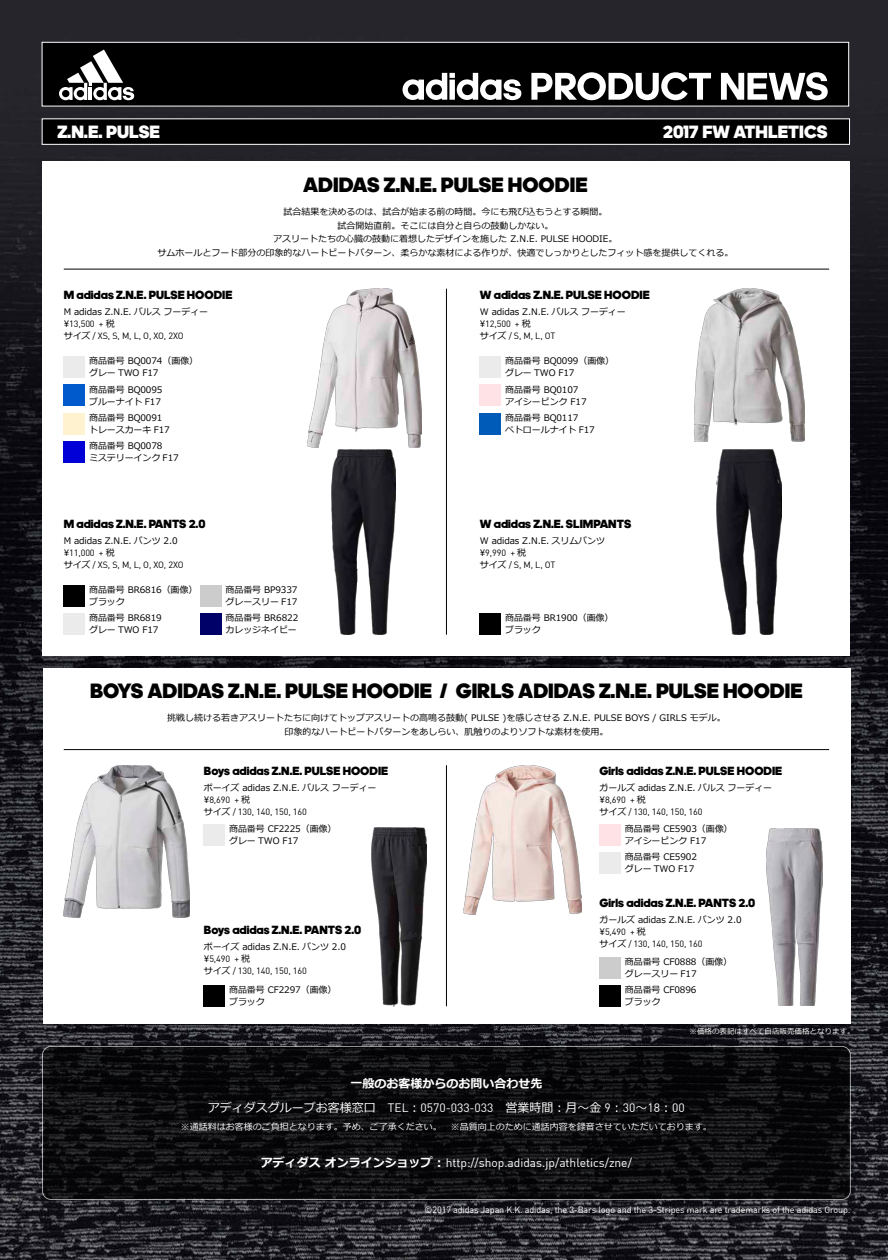
<style>
.page{position:relative;width:888px;height:1260px;background:#fff}
.page>*{position:absolute;margin:0;border:0;box-sizing:border-box;transform-origin:0 0}
.t1{font:900 21px "adineue PROTT";color:#000}
.t2{font:900 18px "adineue PROTT";color:#fff}
.t3{font:900 12px "adineue PROTT";color:#000}
.t4{font:12px/24px "Meiryo";color:#fff;text-align:center}
.t5{font:12px "Adihaus DIN";color:#fff}
.t6{font:9px/12px "Meiryo";letter-spacing:-.01em;color:#000}
.t7{font:9px/12px "Adihaus DIN";letter-spacing:-.01em;color:#000}
.t8{font:9px "Adihaus DIN";letter-spacing:-.01em;color:#fff}
.t9{font:9px "Meiryo";color:#fff}
.t10{font:7.5px "Meiryo";color:#fff}
.s1{font-family:"Meiryo"}
.s2{font-weight:700}
.s3{font-family:"Adihaus DIN"}
.s4{font-family:"Meiryo";font-weight:700}
</style>
<div class="page">
<img style="left:0;top:0;width:888px;height:1260px">
<div style="left:42px;top:119px;width:808px;height:26px;background:#000;border:1px solid #fff"></div>
<div style="left:42px;top:42px;width:807px;height:64px;background:#000;border:1px solid #fff"></div>
<svg style="left:403px;top:73px;width:118px;height:27px"></svg>
<svg style="left:531px;top:72px;width:180px;height:28px"></svg>
<svg style="left:721px;top:72px;width:107px;height:28px"></svg>
<svg style="left:59px;top:50px;width:75px;height:50px"></svg>
<div style="left:43px;top:162px;width:807px;height:494px;background:#fff"></div>
<hr style="left:446px;top:289px;width:1px;height:346px;background:#000">
<img style="left:308px;top:289px;width:113px;height:158px">
<img style="left:331px;top:450px;width:65px;height:185px">
<hr style="left:64px;top:269px;width:765px;height:1px;background:#000">
<div style="left:480px;top:613px;width:21px;height:22px;background:#000"></div>
<img style="left:694px;top:289px;width:111px;height:152px">
<img style="left:716px;top:450px;width:66px;height:185px">
<div style="left:43px;top:668px;width:808px;height:356px;background:#fff"></div>
<hr style="left:64px;top:749px;width:765px;height:1px;background:#000">
<svg style="left:43px;top:1046px;width:807px;height:153px;background:#0e0d10"></svg>
<div style="left:42px;top:1046px;width:809px;height:154px;border:1px solid #fff;border-radius:9px"></div>
<hr style="left:446px;top:765px;width:1px;height:241px;background:#000">
<img style="left:64px;top:765px;width:126px;height:152px">
<img style="left:371px;top:828px;width:55px;height:178px">
<div style="left:204px;top:824px;width:21px;height:22px;background:#ebebeb"></div>
<div style="left:204px;top:985px;width:21px;height:21px;background:#000"></div>
<img style="left:463px;top:765px;width:119px;height:149px">
<img style="left:766px;top:828px;width:57px;height:178px">
<div style="left:600px;top:824px;width:21px;height:22px;background:#ffe2e5"></div>
<div style="left:600px;top:853px;width:21px;height:21px;background:#ebebeb"></div>
<div style="left:600px;top:957px;width:21px;height:21px;background:#ccc"></div>
<div style="left:600px;top:985px;width:21px;height:21px;background:#000"></div>
<div style="left:64px;top:585px;width:21px;height:21px;background:#000"></div>
<div style="left:64px;top:613px;width:21px;height:22px;background:#ebebeb"></div>
<div style="left:200px;top:613px;width:22px;height:22px;background:#000069"></div>
<div style="left:200px;top:585px;width:22px;height:21px;background:#ccc"></div>
<div style="left:64px;top:357px;width:21px;height:21px;background:#ebebeb"></div>
<div style="left:64px;top:385px;width:21px;height:21px;background:#005acb"></div>
<div style="left:64px;top:413px;width:21px;height:21px;background:#fff2cf"></div>
<div style="left:64px;top:441px;width:21px;height:21px;background:#0000d7"></div>
<div style="left:480px;top:357px;width:21px;height:21px;background:#ebebeb"></div>
<div style="left:480px;top:385px;width:21px;height:21px;background:#ffe2e5"></div>
<div style="left:480px;top:413px;width:21px;height:21px;background:#005ab8"></div>
<h2 class="t2" style="left:57px;top:121px;width:104px">Z.N.E. PULSE</h2>
<h2 class="t2" style="left:663px;top:121px;width:166px">2017 FW ATHLETICS</h2>
<h1 class="t1" style="left:303px;top:172px;width:286px">ADIDAS Z.N.E. PULSE HOODIE</h1>
<p class="t6" style="left:157px;top:205px;width:577px;line-height:13.5px;text-align:center">試合結果を決めるのは、試合が始まる前の時間。今にも飛び込もうとする瞬間。<br>試合開始直前。そこには自分と自らの鼓動しかない。<br>アスリートたちの心臓の鼓動に着想したデザインを施した Z.N.E. PULSE HOODIE。<br>サムホールとフード部分の印象的なハートビートパターン、柔らかな素材による作りが、快適でしっかりとしたフィット感を提供してくれる。</p>
<h3 class="t3" style="left:64px;top:287px;width:170px">M adidas Z.N.E. PULSE HOODIE</h3>
<p class="t6" style="left:64px;top:305px;width:146px">M adidas Z.N.E. パルス フーディー</p>
<p class="t7" style="left:64px;top:316px;width:121px"><span class="s1">¥</span>13,500 + <span class="s1">税<br>サイズ</span> / XS, S, M, L, O, XO, 2XO</p>
<p class="t6" style="left:89px;top:355px;width:111px">商品番号 BQ0074（画像）グレー TWO F17</p>
<p class="t6" style="left:89px;top:384px;width:75px">商品番号 BQ0095ブルーナイト F17</p>
<p class="t6" style="left:89px;top:412px;width:82px">商品番号 BQ0091トレースカーキ F17</p>
<p class="t6" style="left:89px;top:440px;width:91px">商品番号 BQ0078<br>ミステリーインク F17</p>
<h3 class="t3" style="left:64px;top:517px;width:143px">M adidas Z.N.E. PANTS 2.0</h3>
<p class="t6" style="left:64px;top:535px;width:115px">M adidas Z.N.E. パンツ 2.0</p>
<p class="t7" style="left:64px;top:546px;width:121px"><span class="s1">¥</span>11,000 + <span class="s1">税<br>サイズ</span> / XS, S, M, L, O, XO, 2XO</p>
<p class="t6" style="left:89px;top:584px;width:110px">商品番号 BR6816（画像）ブラック</p>
<p class="t6" style="left:89px;top:612px;width:74px">商品番号 BR6819グレー TWO F17</p>
<p class="t6" style="left:226px;top:612px;width:74px">商品番号 BR6822カレッジネイビー</p>
<p class="t6" style="left:226px;top:584px;width:73px">商品番号 BP9337グレースリー F17</p>
<h3 class="t3" style="left:480px;top:287px;width:171px">W adidas Z.N.E. PULSE HOODIE</h3>
<p class="t6" style="left:480px;top:305px;width:148px">W adidas Z.N.E. パルス フーディー</p>
<p class="t7" style="left:480px;top:316px;width:77px"><span class="s1">¥</span>12,500 + <span class="s1">税<br>サイズ</span> / S, M, L, OT</p>
<p class="t6" style="left:505px;top:355px;width:111px">商品番号 BQ0099（画像）グレー TWO F17</p>
<p class="t6" style="left:505px;top:384px;width:83px">商品番号 BQ0107アイシーピンク F17</p>
<p class="t6" style="left:505px;top:412px;width:91px">商品番号 BQ0117<br>ペトロールナイト F17</p>
<h3 class="t3" style="left:480px;top:517px;width:153px">W adidas Z.N.E. SLIMPANTS</h3>
<p class="t6" style="left:480px;top:535px;width:127px">W adidas Z.N.E. スリムパンツ</p>
<p class="t7" style="left:480px;top:546px;width:77px"><span class="s1">¥</span>9,990 + <span class="s1">税<br>サイズ</span> / S, M, L, OT</p>
<p class="t6" style="left:505px;top:612px;width:110px">商品番号 BR1900（画像）ブラック</p>
<h1 class="t1" style="left:90px;top:678px;width:714px">BOYS ADIDAS Z.N.E. PULSE HOODIE / GIRLS ADIDAS Z.N.E. PULSE HOODIE</h1>
<p class="t6" style="left:167px;top:711px;width:560px;line-height:13.5px;text-align:center">挑戦し続ける若きアスリートたちに向けてトップアスリートの高鳴る鼓動( PULSE )を感じさせる Z.N.E. PULSE BOYS / GIRLS モデル。印象的なハートビートパターンをあしらい、肌触りのよりソフトな素材を使用。</p>
<h3 class="t3" style="left:204px;top:764px;width:186px">Boys adidas Z.N.E. PULSE HOODIE</h3>
<p class="t6" style="left:204px;top:782px;width:174px">ボーイズ adidas Z.N.E. パルス フーディー</p>
<p class="t7" style="left:204px;top:793px;width:105px"><span class="s1">¥</span>8,690 + <span class="s1">税<br>サイズ</span> / 130, 140, 150, 160</p>
<p class="t6" style="left:229px;top:823px;width:109px">商品番号 CF2225（画像）グレー TWO F17</p>
<h3 class="t3" style="left:204px;top:923px;width:159px">Boys adidas Z.N.E. PANTS 2.0</h3>
<p class="t6" style="left:204px;top:941px;width:144px">ボーイズ adidas Z.N.E. パンツ 2.0</p>
<p class="t7" style="left:204px;top:952px;width:105px"><span class="s1">¥</span>5,490 + <span class="s1">税<br>サイズ</span> / 130, 140, 150, 160</p>
<p class="t6" style="left:229px;top:984px;width:109px">商品番号 CF2297（画像）ブラック</p>
<h3 class="t3" style="left:600px;top:764px;width:184px">Girls adidas Z.N.E. PULSE HOODIE</h3>
<p class="t6" style="left:600px;top:782px;width:174px">ガールズ adidas Z.N.E. パルス フーディー</p>
<p class="t7" style="left:600px;top:793px;width:105px"><span class="s1">¥</span>8,690 + <span class="s1">税<br>サイズ</span> / 130, 140, 150, 160</p>
<p class="t6" style="left:625px;top:823px;width:109px">商品番号 CE5903（画像）アイシーピンク F17</p>
<p class="t6" style="left:625px;top:851px;width:74px">商品番号 CE5902グレー TWO F17</p>
<h3 class="t3" style="left:600px;top:896px;width:157px">Girls adidas Z.N.E. PANTS 2.0</h3>
<p class="t6" style="left:600px;top:914px;width:144px">ガールズ adidas Z.N.E. パンツ 2.0</p>
<p class="t7" style="left:600px;top:925px;width:105px"><span class="s1">¥</span>5,490 + <span class="s1">税<br>サイズ</span> / 130, 140, 150, 160</p>
<p class="t6" style="left:625px;top:956px;width:109px">商品番号 CF0888（画像）グレースリー F17</p>
<p class="t6" style="left:625px;top:984px;width:73px">商品番号 CF0896ブラック</p>
<p class="t10" style="left:690px;top:1027px;width:166px">※価格の表記はすべて自店販売価格となります。</p>
<h3 class="t4" style="left:208px;top:1072px;width:479px"><span class="s2">一般のお客様からのお問い合わせ先<br></span>アディダスグループお客様窓口　<span class="s3">TEL</span>：<span class="s3">0570-033-033</span>　営業時間：月～金 <span class="s3">9</span>：<span class="s3">30</span>～<span class="s3">18</span>：<span class="s3">00</span></h3>
<p class="t9" style="left:181px;top:1122px;width:532px">※通話料はお客様のご負担となります。予め、ご了承ください。　※品質向上のために通話内容を録音させていただいております。</p>
<h3 class="t5" style="left:261px;top:1153px;width:372px"><span class="s4">アディダス オンラインショップ :</span> http://shop.adidas.jp/athletics/zne/</h3>
<p class="t8" style="left:425px;top:1202px;width:427px">©2017 adidas Japan K.K. adidas, the 3-Bars logo and the 3-Stripes mark are trademarks of the adidas Group.</p>
</div>
